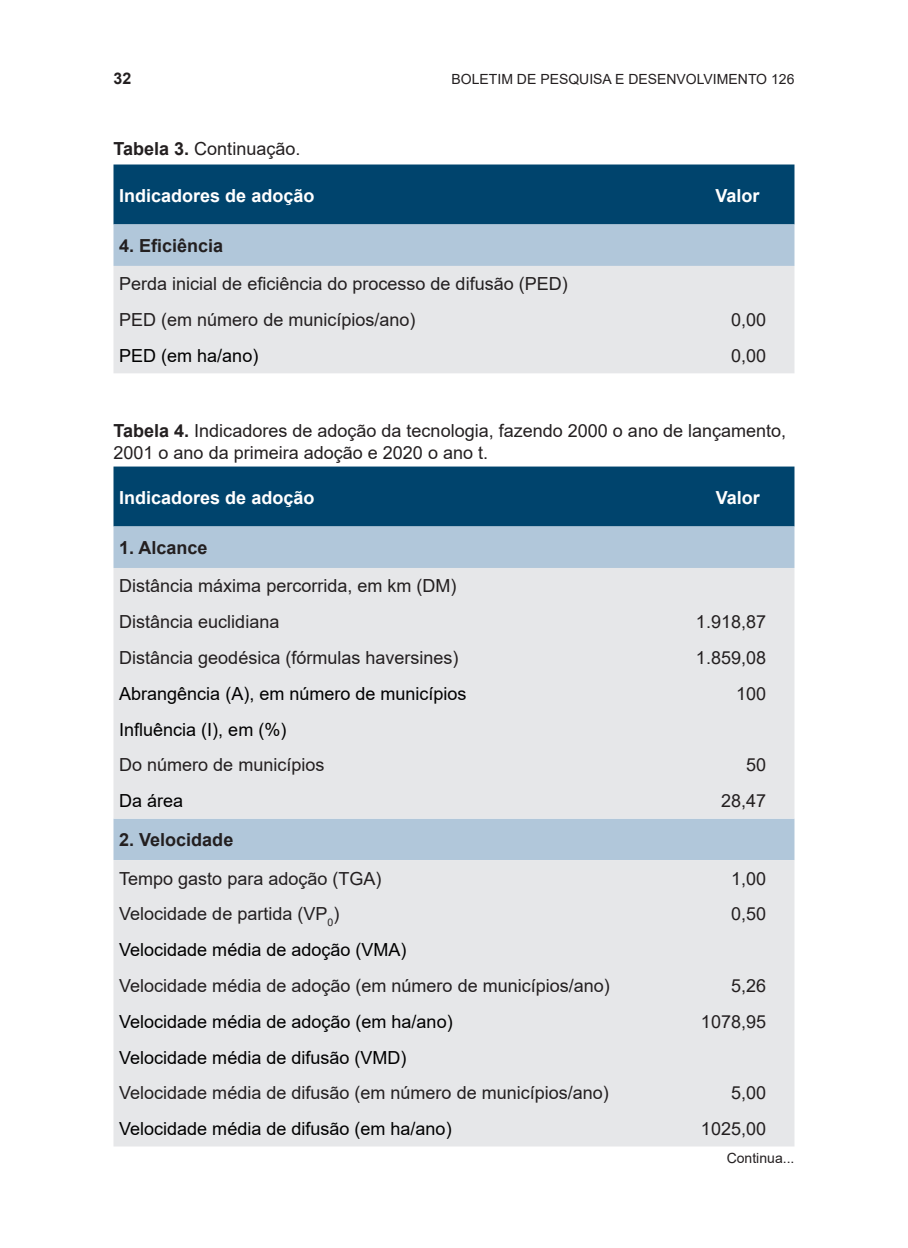
<style>
.page{position:relative;width:908px;height:1248px;background:#fff}
.page>*{position:absolute;margin:0;border:0;box-sizing:border-box;transform-origin:0 0}
.TABELA_MIOLO{font:18px "Arial";color:#231f20}
.TABELA_MIOLO-2{font:18px "Arial";color:#000}
.TABELA_TITULO{font:18px/21.6px "Arial";color:#231f20}
.TABELA_CABECA_ESQUER{font:700 18px "Arial";color:#fff}
.TABELA_MIOLO-3{font:700 18px "Arial";color:#231f20}
.TABELA_CABECA{font:700 18px "Arial";color:#fff}
.t1{font:700 16px "Arial";color:#231f20}
.TABELA_FONTE{font:14px "Arial";color:#231f20}
.s1{font-weight:700}
</style>
<div class="page">
<svg style="left:113px;top:164px;width:681px;height:102px;background:#4a7a9a"></svg>
<div style="left:113px;top:266px;width:681px;height:107px;background:#e6e7e9"></div>
<div style="left:113px;top:466px;width:681px;height:60px;background:#00446d"></div>
<div style="left:113px;top:526px;width:681px;height:42px;background:#b1c7da"></div>
<svg style="left:113px;top:568px;width:681px;height:578px;background:#e2e4e7"></svg>
<p class="t1" style="left:113px;top:67px;width:19px">32</p>
<p class="TABELA_FONTE" style="left:451px;top:69px;width:344px">BOLETIM DE PESQUISA E DESENVOLVIMENTO 126</p>
<p class="TABELA_TITULO" style="left:113px;top:138px;width:188px"><span class="s1">Tabela 3.</span> Continuação.</p>
<p class="TABELA_CABECA_ESQUER" style="left:119px;top:183px;width:197px">Indicadores de adoção</p>
<p class="TABELA_CABECA" style="left:715px;top:183px;width:46px">Valor</p>
<p class="TABELA_MIOLO-3" style="left:119px;top:233px;width:106px">4. Eficiência</p>
<p class="TABELA_MIOLO" style="left:119px;top:271px;width:450px">Perda inicial de eficiência do processo de difusão (PED)</p>
<p class="TABELA_MIOLO" style="left:119px;top:307px;width:298px">PED (em número de municípios/ano)</p>
<p class="TABELA_MIOLO" style="left:730px;top:307px;width:37px">0,00</p>
<p class="TABELA_MIOLO-2" style="left:119px;top:343px;width:141px">PED (em ha/ano)</p>
<p class="TABELA_MIOLO" style="left:730px;top:343px;width:37px">0,00</p>
<p class="TABELA_TITULO" style="left:113px;top:419px;width:674px"><span class="s1">Tabela 4.</span> Indicadores de adoção da tecnologia, fazendo 2000 o ano de lançamento,<br>2001 o ano da primeira adoção e 2020 o ano t.</p>
<p class="TABELA_CABECA_ESQUER" style="left:119px;top:484px;width:197px">Indicadores de adoção</p>
<p class="TABELA_CABECA" style="left:715px;top:484px;width:46px">Valor</p>
<p class="TABELA_MIOLO-3" style="left:119px;top:534px;width:90px">1. Alcance</p>
<p class="TABELA_MIOLO" style="left:119px;top:573px;width:339px">Distância máxima percorrida, em km (DM)</p>
<p class="TABELA_MIOLO" style="left:119px;top:609px;width:162px">Distância euclidiana</p>
<p class="TABELA_MIOLO" style="left:695px;top:609px;width:72px">1.918,87</p>
<p class="TABELA_MIOLO" style="left:119px;top:645px;width:341px">Distância geodésica (fórmulas haversines)</p>
<p class="TABELA_MIOLO" style="left:695px;top:645px;width:72px">1.859,08</p>
<p class="TABELA_MIOLO-2" style="left:119px;top:681px;width:349px">Abrangência (A), em número de municípios</p>
<p class="TABELA_MIOLO" style="left:735px;top:681px;width:32px">100</p>
<p class="TABELA_MIOLO-2" style="left:119px;top:716px;width:169px">Influência (I), em (%)</p>
<p class="TABELA_MIOLO" style="left:119px;top:752px;width:207px">Do número de municípios</p>
<p class="TABELA_MIOLO" style="left:745px;top:752px;width:22px">50</p>
<p class="TABELA_MIOLO-2" style="left:119px;top:788px;width:66px">Da área</p>
<p class="TABELA_MIOLO" style="left:720px;top:788px;width:47px">28,47</p>
<p class="TABELA_MIOLO-3" style="left:119px;top:826px;width:116px">2. Velocidade</p>
<p class="TABELA_MIOLO" style="left:119px;top:865px;width:264px">Tempo gasto para adoção (TGA)</p>
<p class="TABELA_MIOLO" style="left:730px;top:865px;width:37px">1,00</p>
<p class="TABELA_MIOLO" style="left:119px;top:901px;width:221px">Velocidade de partida (VP<sub>0</sub>)</p>
<p class="TABELA_MIOLO" style="left:730px;top:901px;width:37px">0,50</p>
<p class="TABELA_MIOLO-2" style="left:119px;top:937px;width:289px">Velocidade média de adoção (VMA)</p>
<p class="TABELA_MIOLO" style="left:119px;top:973px;width:492px">Velocidade média de adoção (em número de municípios/ano)</p>
<p class="TABELA_MIOLO" style="left:730px;top:973px;width:37px">5,26</p>
<p class="TABELA_MIOLO-2" style="left:119px;top:1008px;width:335px">Velocidade média de adoção (em ha/ano)</p>
<p class="TABELA_MIOLO" style="left:700px;top:1008px;width:67px">1078,95</p>
<p class="TABELA_MIOLO-2" style="left:119px;top:1044px;width:289px">Velocidade média de difusão (VMD)</p>
<p class="TABELA_MIOLO" style="left:119px;top:1080px;width:491px">Velocidade média de difusão (em número de municípios/ano)</p>
<p class="TABELA_MIOLO" style="left:730px;top:1080px;width:37px">5,00</p>
<p class="TABELA_MIOLO-2" style="left:119px;top:1116px;width:334px">Velocidade média de difusão (em ha/ano)</p>
<p class="TABELA_MIOLO" style="left:700px;top:1116px;width:67px">1025,00</p>
<p class="TABELA_FONTE" style="left:726px;top:1148px;width:69px">Continua...</p>
</div>
